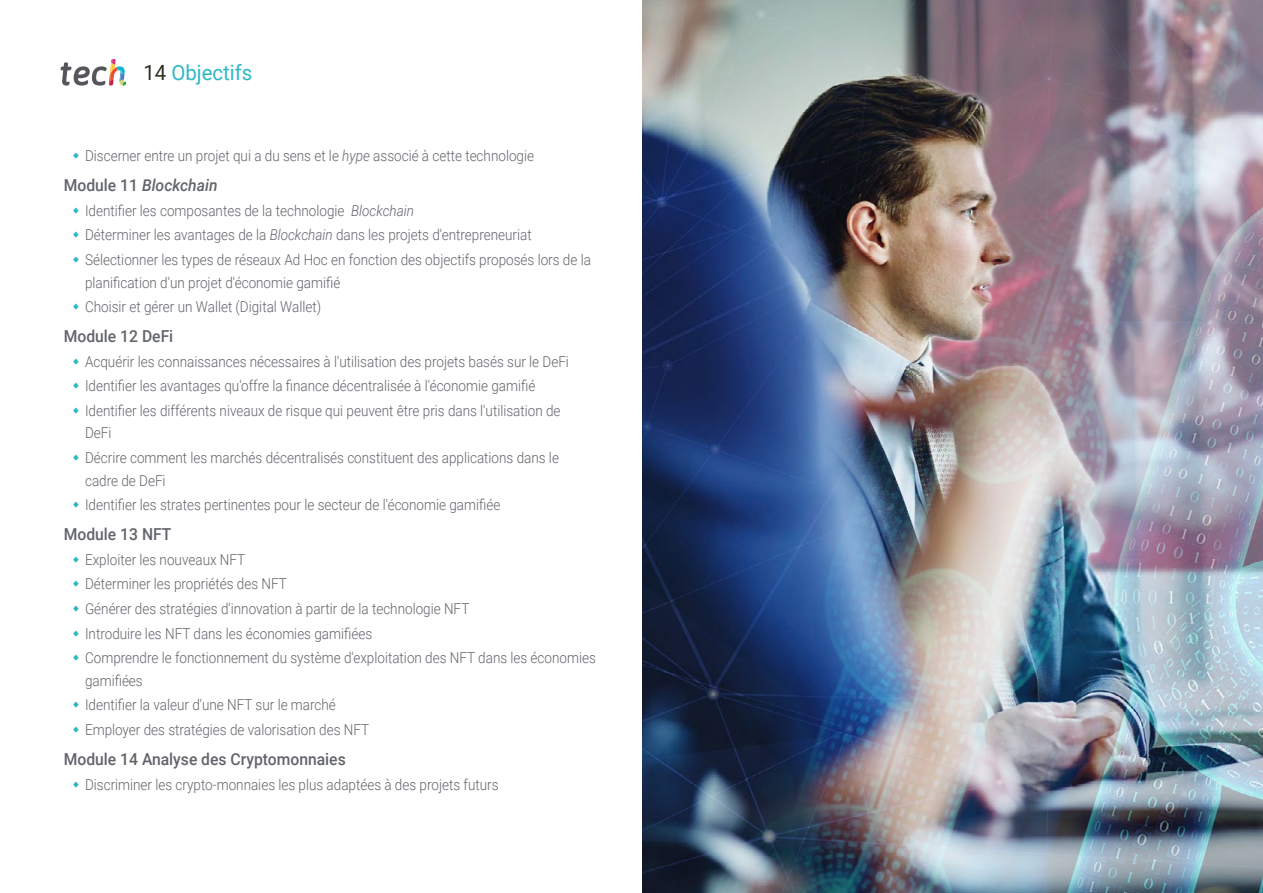
<style>
.page{position:relative;width:1263px;height:893px;background:#fff}
.page>*{position:absolute;margin:0;border:0;box-sizing:border-box;transform-origin:0 0}
.t1{font:21px "Roboto";color:#2db8c5}
.t2{font:500 16.5px "Roboto";color:#61646a;scale:.95 1}
.t3{font:italic 500 16.5px "Roboto";color:#61646a;scale:.95 1}
.t4{font:300 15px/24.6px "Roboto";color:#61646a;scale:.9 1}
.s1{color:#312e20}
.s2{font-style:italic}
.s3{font-style:normal}
</style>
<div class="page">
<svg style="left:61px;top:59px;width:65px;height:27px"></svg>
<img style="left:642px;top:0;width:621px;height:893px">
<h1 class="t1" style="left:144px;top:57px;width:110px"><span class="s1">14</span> Objectifs</h1>
<p class="t4" style="left:85px;top:143px;width:500px">Discerner entre un projet qui a du sens et le <span class="s2">hype</span> associé à cette technologie</p>
<p class="t3" style="left:64px;top:174px;width:163px"><span class="s3">Module 11</span> Blockchain</p>
<p class="t4" style="left:85px;top:198px;width:564px">Identifier les composantes de la technologie <span class="s2">Blockchain<br></span>Déterminer les avantages de la <span class="s2">Blockchain</span> dans les projets d'entrepreneuriat<br>Sélectionner les types de réseaux Ad Hoc en fonction des objectifs proposés lors de la</p>
<p class="t4" style="left:85px;top:269px;width:285px">planification d'un projet d'économie gamifié<br>Choisir et gérer un Wallet (Digital Wallet)</p>
<p class="t2" style="left:64px;top:325px;width:117px">Module 12 DeFi</p>
<p class="t4" style="left:85px;top:348px;width:539px">Acquérir les connaissances nécessaires à l'utilisation des projets basés sur le DeFi<br>Identifier les avantages qu'offre la finance décentralisée à l'économie gamifié<br>Identifier les différents niveaux de risque qui peuvent être pris dans l'utilisation de</p>
<p class="t4" style="left:85px;top:420px;width:528px">DeFi<br>Décrire comment les marchés décentralisés constituent des applications dans le</p>
<p class="t4" style="left:85px;top:467px;width:463px">cadre de DeFi<br>Identifier les strates pertinentes pour le secteur de l'économie gamifiée</p>
<p class="t2" style="left:64px;top:523px;width:115px">Module 13 NFT</p>
<p class="t4" style="left:85px;top:546px;width:569px">Exploiter les nouveaux NFT<br>Déterminer les propriétés des NFT<br>Générer des stratégies d'innovation à partir de la technologie NFT<br>Introduire les NFT dans les économies gamifiées<br>Comprendre le fonctionnement du système d'exploitation des NFT dans les économies</p>
<p class="t4" style="left:85px;top:667px;width:317px">gamifiées<br>Identifier la valeur d'une NFT sur le marché<br>Employer des stratégies de valorisation des NFT</p>
<p class="t2" style="left:64px;top:747px;width:298px">Module 14 Analyse des Cryptomonnaies</p>
<p class="t4" style="left:85px;top:771px;width:461px">Discriminer les crypto-monnaies les plus adaptées à des projets futurs</p>
</div>
